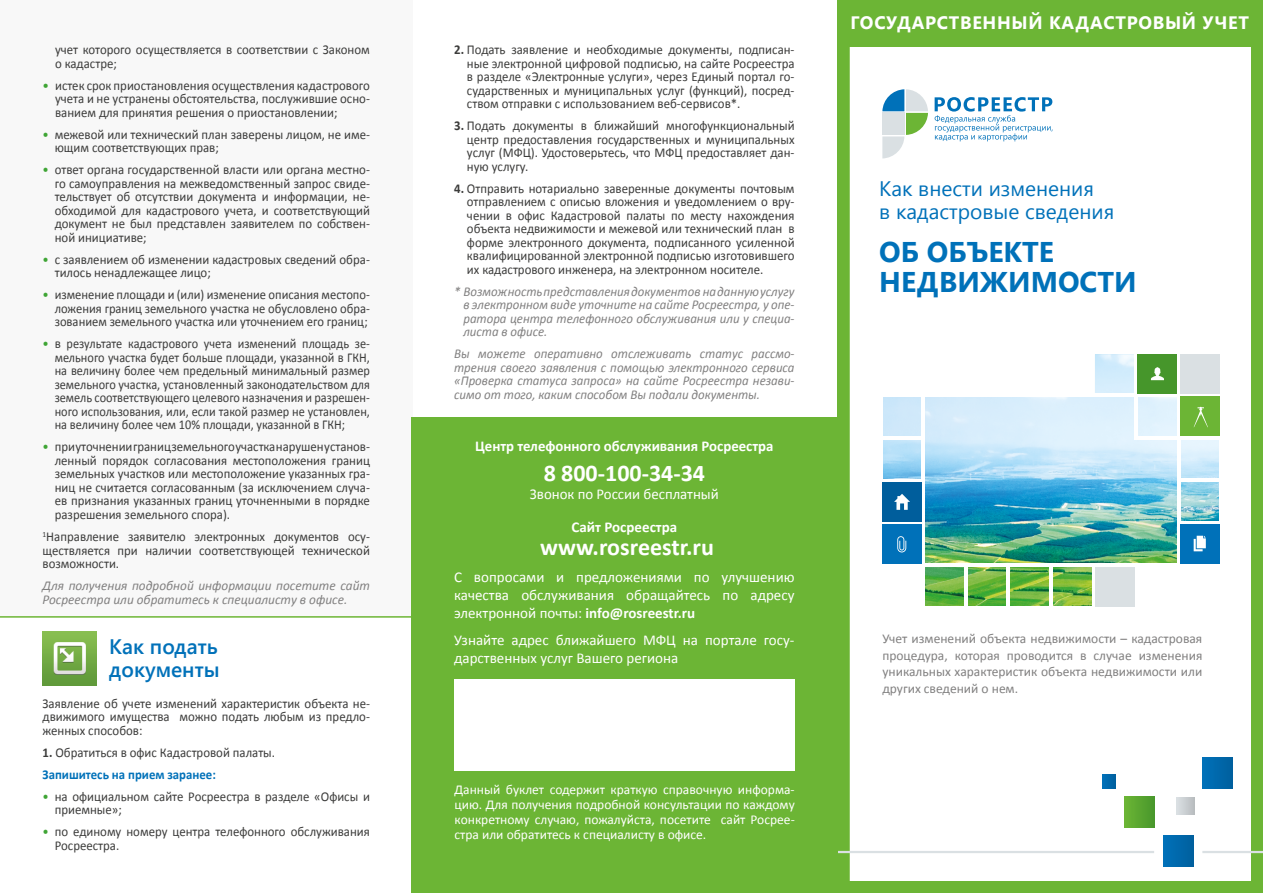
<style>
.page{position:relative;width:1263px;height:893px;background:#fff}
.page>*{position:absolute;margin:0;border:0;box-sizing:border-box;transform-origin:0 0}
.t1{font:700 28.5px/30px "Segoe UI";color:#0071b9}
.t2{font:700 24px "Calibri";color:#fff}
.t3{font:21px/22.5px "Segoe UI";color:#0071b9}
.t4{font:600 21px/22.5px "Segoe UI";color:#0071b9}
.t5{font:700 18px "Segoe UI";letter-spacing:.04em;color:#fff}
.t6{font:15px/18px "Calibri";color:#fff;text-align:justify}
.t7{font:700 15px "Calibri";color:#fff}
.t8{font:13.5px/13.5px "Calibri";color:#3c3c3b;text-align:justify;scale:.95 1}
.t9{font:italic 13.5px/13.5px "Calibri";color:#818080;text-align:justify;scale:.95 1}
.t10{font:13.5px/15px "Calibri";color:#fff;text-align:justify}
.t11{font:13.5px/16.5px "Calibri";color:#818080;text-align:justify}
.t12{font:13.5px/13.5px "Calibri";color:#3c3c3b;text-align:justify;scale:.93 1}
.t13{font:italic 13.5px/13.5px "Calibri";color:#818080}
.s1{color:#3fa535}
.s2{font-weight:700}
.s3{font-weight:700;color:#0071b9}
</style>
<div class="page">
<div style="left:0;top:0;width:412px;height:617px;background:#f8f8f8"></div>
<div style="left:838px;top:0;width:425px;height:893px;border:12px solid #6cb535"></div>
<div style="left:847px;top:7px;width:405px;height:40px;background:#6cb535"></div>
<svg style="left:1102px;top:757px;width:131px;height:110px"></svg>
<svg style="left:1177px;top:797px;width:17px;height:18px"></svg>
<svg style="left:882px;top:89px;width:46px;height:69px"></svg>
<div style="left:882px;top:113px;width:22px;height:22px;background:#dae0e3"></div>
<svg style="left:935px;top:97px;width:118px;height:44px"></svg>
<img style="left:883px;top:354px;width:336px;height:252px">
<hr style="left:881px;top:394px;width:339px;height:3px;background:#fff">
<hr style="left:881px;top:436px;width:43px;height:3px;background:#fff">
<hr style="left:1134px;top:436px;width:86px;height:3px;background:#fff">
<hr style="left:1179px;top:479px;width:41px;height:3px;background:#fff">
<hr style="left:1179px;top:521px;width:41px;height:3px;background:#fff">
<hr style="left:881px;top:564px;width:339px;height:3px;background:#fff">
<hr style="left:922px;top:394px;width:3px;height:214px;background:#fff">
<hr style="left:964px;top:565px;width:3px;height:43px;background:#fff">
<hr style="left:1007px;top:565px;width:3px;height:43px;background:#fff">
<hr style="left:1049px;top:565px;width:3px;height:43px;background:#fff">
<hr style="left:1092px;top:565px;width:3px;height:43px;background:#fff">
<hr style="left:1134px;top:354px;width:3px;height:84px;background:#fff">
<hr style="left:1177px;top:354px;width:3px;height:254px;background:#fff">
<div style="left:882px;top:482px;width:40px;height:40px;background:#005e9c"></div>
<svg style="left:894px;top:494px;width:16px;height:16px"></svg>
<div style="left:882px;top:524px;width:40px;height:40px;background:#0071b9"></div>
<svg style="left:897px;top:536px;width:9px;height:16px"></svg>
<div style="left:1138px;top:354px;width:39px;height:40px;background:#46962b"></div>
<div style="left:1180px;top:354px;width:40px;height:40px;background:#dae0e3"></div>
<div style="left:1180px;top:397px;width:40px;height:39px;background:#6cb535"></div>
<div style="left:1180px;top:524px;width:40px;height:40px;background:#0071b9"></div>
<svg style="left:1151px;top:367px;width:13px;height:13px"></svg>
<svg style="left:1194px;top:536px;width:12px;height:15px"></svg>
<svg style="left:1194px;top:407px;width:14px;height:20px"></svg>
<div style="left:1095px;top:567px;width:40px;height:39px;background:#dae0e3"></div>
<hr style="left:1202px;top:851px;width:61px;height:2px;background:#dae0e3">
<hr style="left:838px;top:851px;width:316px;height:2px;background:#dae0e3">
<hr style="left:0;top:616px;width:412px;height:2px;background:#6cb535">
<img style="left:43px;top:632px;width:53px;height:53px">
<div style="left:412px;top:417px;width:426px;height:476px;background:#6cb535"></div>
<div style="left:454px;top:679px;width:341px;height:91px;background:#fff"></div>
<p class="t8" style="left:55px;top:43px;width:333px">учет которого осуществляется в соответствии с Законом о кадастре;</p>
<p class="t8" style="left:55px;top:79px;width:333px;text-indent:-13px"><span class="s1">•</span> истек срок приостановления осуществления кадастрового учета и не устранены обстоятельства, послужившие осно&shy;ванием для принятия решения о приостановлении;</p>
<p class="t8" style="left:55px;top:128px;width:333px;text-indent:-12px"><span class="s1">•</span> межевой или технический план заверены лицом, не име&shy;ющим соответствующих прав;</p>
<p class="t8" style="left:55px;top:163px;width:333px;text-indent:-12px"><span class="s1">•</span> ответ органа государственной власти или органа местно&shy;го самоуправления на межведомственный запрос свиде&shy;тельствует об отсутствии документа и информации, не&shy;обходимой для кадастрового учета, и соответствующий документ не был представлен заявителем по собствен&shy;ной инициативе;</p>
<p class="t8" style="left:55px;top:253px;width:333px;text-indent:-12px"><span class="s1">•</span> с заявлением об изменении кадастровых сведений обра&shy;тилось ненадлежащее лицо;</p>
<p class="t12" style="left:55px;top:288px;width:340px;text-indent:-12px"><span class="s1">•</span> изменение площади и (или) изменение описания местопо&shy;ложения границ земельного участка не обусловлено обра&shy;зованием земельного участка или уточнением его границ;</p>
<p class="t8" style="left:55px;top:337px;width:333px;text-indent:-12px"><span class="s1">•</span> в результате кадастрового учета изменений площадь зе&shy;мельного участка будет больше площади, указанной в ГКН, на величину более чем предельный минимальный размер земельного участка, установленный законодательством для земель соответствующего целевого назначения и разрешен&shy;ного использования, или, если такой размер не установлен, на величину более чем 10% площади, указанной в ГКН;</p>
<p class="t8" style="left:55px;top:440px;width:333px;text-indent:-12px"><span class="s1">•</span> при уточнении границ земельного участка нарушен установ&shy;ленный порядок согласования местоположения границ земельных участков или местоположение указанных гра&shy;ниц не считается согласованным (за исключением случа&shy;ев признания указанных границ уточненными в порядке разрешения земельного спора).</p>
<p class="t8" style="left:43px;top:530px;width:346px"><sup>1</sup>Направление заявителю электронных документов осу&shy;ществляется при наличии соответствующей технической возможности.</p>
<p class="t13" style="left:43px;top:578px;width:329px">Для получения подробной информации посетите сайт<br>Росреестра или обратитесь к специалисту в офисе.</p>
<h3 class="t4" style="left:109px;top:634px;width:112px">Как подать документы</h3>
<p class="t8" style="left:43px;top:696px;width:346px">Заявление об учете изменений характеристик объекта не&shy;движимого имущества можно подать любым из предло&shy;женных способов:</p>
<p class="t8" style="left:43px;top:741px;width:246px;line-height:22px"><span class="s2">1.</span> Обратиться в офис Кадастровой палаты.<br><span class="s3">Запишитесь на прием заранее:</span></p>
<p class="t8" style="left:55px;top:789px;width:333px;text-indent:-12px"><span class="s1">•</span> на официальном сайте Росреестра в разделе «Офисы и приемные»;</p>
<p class="t8" style="left:55px;top:825px;width:333px;text-indent:-12px"><span class="s1">•</span> по единому номеру центра телефонного обслуживания<br>Росреестра.</p>
<p class="t8" style="left:467px;top:43px;width:346px;text-indent:-13px"><span class="s2">2.</span> Подать заявление и необходимые документы, подписан&shy;ные электронной цифровой подписью, на сайте Росреестра в разделе «Электронные услуги», через Единый портал го&shy;сударственных и муниципальных услуг (функций), посред&shy;ством отправки с использованием веб-сервисов*.</p>
<p class="t8" style="left:467px;top:119px;width:346px;text-indent:-13px"><span class="s2">3.</span> Подать документы в ближайший многофункциональный центр предоставления государственных и муниципальных услуг (МФЦ). Удостоверьтесь, что МФЦ предоставляет дан&shy;ную услугу.</p>
<p class="t8" style="left:467px;top:182px;width:346px;text-indent:-13px"><span class="s2">4.</span> Отправить нотариально заверенные документы почтовым отправлением с описью вложения и уведомлением о вру&shy;чении в офис Кадастровой палаты по месту нахождения объекта недвижимости и межевой или технический план в форме электронного документа, подписанного усиленной квалифицированной электронной подписью изготовившего их кадастрового инженера, на электронном носителе.</p>
<p class="t9" style="left:463px;top:284px;width:350px;text-indent:-9px">* Возможность представления документов на данную услугу в электронном виде уточните на сайте Росреестра, у опе&shy;ратора центра телефонного обслуживания или у специа&shy;листа в офисе.</p>
<p class="t9" style="left:454px;top:347px;width:360px">Вы можете оперативно отслеживать статус рассмо&shy;трения своего заявления с помощью электронного сервиса «Проверка статуса запроса» на сайте Росреестра незави&shy;симо от того, каким способом Вы подали документы.</p>
<p class="t7" style="left:475px;top:437px;width:300px">Центр телефонного обслуживания Росреестра</p>
<h2 class="t2" style="left:544px;top:458px;width:163px">8 800-100-34-34</h2>
<p class="t6" style="left:530px;top:486px;width:190px">Звонок по России бесплатный</p>
<p class="t7" style="left:571px;top:517px;width:107px">Сайт Росреестра</p>
<h2 class="t2" style="left:540px;top:532px;width:175px">www.rosreestr.ru</h2>
<p class="t6" style="left:454px;top:568px;width:342px">С вопросами и предложениями по улучшению качества обслуживания обращайтесь по адресу электронной почты: <span class="s2">info@rosreеstr.ru</span></p>
<p class="t6" style="left:454px;top:631px;width:342px">Узнайте адрес ближайшего МФЦ на портале госу&shy;дарственных услуг Вашего региона</p>
<p class="t10" style="left:455px;top:782px;width:342px">Данный буклет содержит краткую справочную информа&shy;цию. Для получения подробной консультации по каждому конкретному случаю, пожалуйста, посетите сайт Росрее&shy;стра или обратитесь к специалисту в офисе.</p>
<h3 class="t5" style="left:850px;top:9px;width:400px">ГОСУДАРСТВЕННЫЙ КАДАСТРОВЫЙ УЧЕТ</h3>
<h3 class="t3" style="left:879px;top:177px;width:237px">Как внести изменения<br>в кадастровые сведения</h3>
<h1 class="t1" style="left:879px;top:235px;width:259px">ОБ ОБЪЕКТЕ<br>НЕДВИЖИМОСТИ</h1>
<p class="t11" style="left:882px;top:630px;width:321px">Учет изменений объекта недвижимости – кадастровая процедура, которая проводится в случае изменения уникальных характеристик объекта недвижимости или других сведений о нем.</p>
</div>
